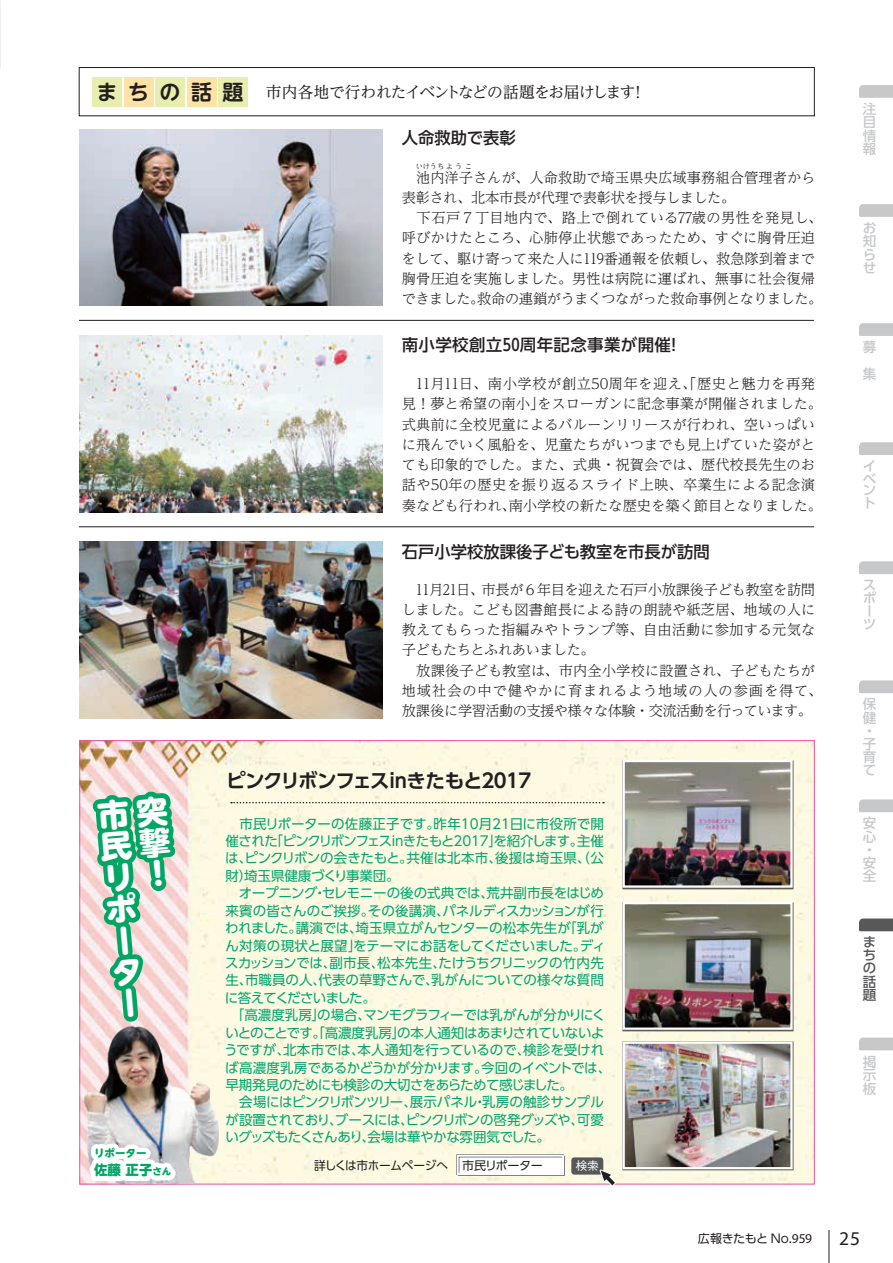
<style>
.page{position:relative;width:893px;height:1263px;background:#fff}
.page>*{position:absolute;margin:0;border:0;box-sizing:border-box;transform-origin:0 0}
.t1{font:800 31.5px/31.5px "UD Shin M Go Pro";color:#fff;text-align:justify}
.t2{font:700 19.5px "UD Shin Go Pro De";letter-spacing:-.11em;color:#231f20}
.t3{font:19.5px "Myriad Pro";color:#231f20}
.t4{font:500 16.5px "UD Shin Go Pro";color:#231f20}
.t5{font:500 16.5px "UD Shin Go Pro";letter-spacing:.02em;color:#231f20}
.t6{font:15.75px "UD Reimin Pro";letter-spacing:-.04em;color:#231f20}
.t7{font:300 14.25px/20.2px "UD Reimin Pro";color:#231f20}
.t8{font:13.5px/17.4px "UD Shin Go Pro";letter-spacing:-.02em;color:#00a66e}
.t9{font:500 13.5px/13.2px "UD Shin Go Pro";color:#c7c8ca}
.t10{font:800 13.5px "UD Shin M Go Pro";color:#00a664}
.t11{font:500 13.5px/13.2px "UD Shin Go Pro";color:#57585a;text-align:justify}
.t12{font:12px "UD Shin Go Pro";letter-spacing:-.025em;color:#231f20}
.t13{font:500 11.7px "Gothic BBB Pro";color:#fff}
.t14{font:800 10.5px "UD Shin M Go Pro";color:#00a664}
.t15{font:300 7.2px "UD Reimin Pro";letter-spacing:.11em;color:#231f20}
.s1{font-family:"UD Shin M Go Pro De";font-weight:700;font-size:21px}
.s2{font-size:9.45px}
.s3{font-family:"Myriad Pro";font-size:13.5px}
</style>
<div class="page">
<div style="left:79px;top:67px;width:736px;height:49px;border:1px solid #231f20"></div>
<div style="left:92px;top:77px;width:30px;height:30px;background:#e7eeae"></div>
<div style="left:124px;top:77px;width:29px;height:30px;background:#ffe2a5"></div>
<div style="left:155px;top:77px;width:30px;height:30px;background:#e7eeae"></div>
<div style="left:187px;top:77px;width:29px;height:30px;background:#ffe2a5"></div>
<div style="left:218px;top:77px;width:30px;height:30px;background:#e7eeae"></div>
<hr style="left:79px;top:320px;width:735px;height:1px;background:#231f20">
<hr style="left:79px;top:526px;width:735px;height:1px;background:#231f20">
<img style="left:79px;top:129px;width:303px;height:177px">
<img style="left:79px;top:335px;width:303px;height:177px">
<img style="left:79px;top:542px;width:303px;height:177px">
<div style="left:209px;top:742px;width:604px;height:440px;background:#fdf9e1"></div>
<img style="left:79px;top:629px;width:130px;height:379px">
<svg style="left:231px;top:802px;width:373px;height:1px"></svg>
<img style="left:626px;top:763px;width:164px;height:122px">
<div style="left:623px;top:760px;width:170px;height:128px;border:2px solid #fff"></div>
<div style="left:623px;top:1042px;width:171px;height:129px;background:#918f8b"></div>
<img style="left:626px;top:1044px;width:164px;height:122px">
<div style="left:623px;top:1041px;width:170px;height:128px;border:2px solid #fff"></div>
<img style="left:626px;top:905px;width:164px;height:122px">
<div style="left:623px;top:902px;width:170px;height:128px;border:2px solid #fff"></div>
<img style="left:79px;top:1008px;width:139px;height:176px">
<svg style="left:455px;top:1153px;width:111px;height:24px"></svg>
<div style="left:457px;top:1155px;width:107px;height:20px;border:2px solid #fff"></div>
<div style="left:571px;top:1157px;width:32px;height:17px;background:#57585a;border-radius:3px"></div>
<svg style="left:597px;top:1167px;width:21px;height:19px"></svg>
<svg style="left:89px;top:1143px;width:87px;height:38px"></svg>
<svg style="left:90px;top:1127px;width:84px;height:58px"></svg>
<svg style="left:859px;top:85px;width:34px;height:13px"></svg>
<svg style="left:859px;top:204px;width:34px;height:13px"></svg>
<svg style="left:859px;top:323px;width:34px;height:13px"></svg>
<svg style="left:859px;top:442px;width:34px;height:13px"></svg>
<svg style="left:859px;top:561px;width:34px;height:13px"></svg>
<svg style="left:859px;top:680px;width:34px;height:13px"></svg>
<svg style="left:859px;top:1037px;width:34px;height:13px"></svg>
<svg style="left:859px;top:918px;width:34px;height:13px"></svg>
<svg style="left:859px;top:799px;width:34px;height:13px"></svg>
<hr style="left:829px;top:1230px;width:1px;height:33px;background:#231f20">
<img style="left:88px;top:607px;width:90px;height:437px">
<p class="t6" style="left:97px;top:79px;width:551px"><span class="s1">まちの話題</span> 市内各地で行われたイベントなどの話題をお届けします！</p>
<p class="t4" style="left:402px;top:124px;width:115px">人命救助で表彰</p>
<p class="t15" style="left:416px;top:161px;width:58px">いけうちようこ</p>
<p class="t7" style="left:402px;top:187px;width:422px">表彰され、北本市長が代理で表彰状を授与しました。<br>　下石戸７丁目地内で、路上で倒れている７７歳の男性を発見し、呼びかけたところ、心肺停止状態であったため、すぐに胸骨圧迫をして、駆け寄って来た人に11９番通報を依頼し、救急隊到着まで胸骨圧迫を実施しました。男性は病院に運ばれ、無事に社会復帰できました。救命の連鎖がうまくつながった救命事例となりました。</p>
<p class="t7" style="left:416px;top:167px;width:401px">池内洋子さんが、人命救助で埼玉県央広域事務組合管理者から</p>
<p class="t5" style="left:402px;top:332px;width:282px">南小学校創立50周年記念事業が開催！</p>
<p class="t7" style="left:402px;top:373px;width:422px">　11月11日、南小学校が創立50周年を迎え、「歴史と魅力を再発見！夢と希望の南小」をスローガンに記念事業が開催されました。式典前に全校児童によるバルーンリリースが行われ、空いっぱいに飛んでいく風船を、児童たちがいつまでも見上げていた姿がとても印象的でした。また、式典・祝賀会では、歴代校長先生のお話や50年の歴史を振り返るスライド上映、卒業生による記念演奏なども行われ、南小学校の新たな歴史を築く節目となりました。</p>
<h1 class="t1" style="left:96px;top:799px;width:17px;rotate:-5deg">市民リポーター</h1>
<p class="t14" style="left:94px;top:1145px;width:54px">リポーター</p>
<p class="t10" style="left:94px;top:1159px;width:79px">佐藤 正子<span class="s2">さん</span></p>
<p class="t4" style="left:402px;top:538px;width:310px">石戸小学校放課後子ども教室を市長が訪問</p>
<p class="t7" style="left:401px;top:578px;width:422px">　11月21日、市長が６年目を迎えた石戸小放課後子ども教室を訪問しました。こども図書館長による詩の朗読や紙芝居、地域の人に教えてもらった指編みやトランプ等、自由活動に参加する元気な子どもたちとふれあいました。<br>　放課後子ども教室は、市内全小学校に設置され、子どもたちが地域社会の中で健やかに育まれるよう地域の人の参画を得て、放課後に学習活動の支援や様々な体験・交流活動を行っています。</p>
<h2 class="t2" style="left:226px;top:764px;width:310px">ピンクリボンフェスinきたもと2017</h2>
<p class="t8" style="left:224px;top:814px;width:389px">　市民リポーターの佐藤正子です。昨年10月21日に市役所で開催された「ピンクリボンフェスinきたもと2017」を紹介します。主催は、ピンクリボンの会きたもと。共催は北本市、後援は埼玉県、（公財）埼玉県健康づくり事業団。<br>　オープニング・セレモニーの後の式典では、荒井副市長をはじめ来賓の皆さんのご挨拶。その後講演、パネルディスカッションが行われました。講演では、埼玉県立がんセンターの松本先生が「乳がん対策の現状と展望」をテーマにお話をしてくださいました。ディスカッションでは、副市長、松本先生、たけうちクリニックの竹内先生、市職員の人、代表の草野さんで、乳がんについての様々な質問に答えてくださいました。　　<br>　「高濃度乳房」の場合、マンモグラフィーでは乳がんが分かりにくいとのことです。「高濃度乳房」の本人通知はあまりされていないようですが、北本市では、本人通知を行っているので、検診を受ければ高濃度乳房であるかどうかが分かります。今回のイベントでは、早期発見のためにも検診の大切さをあらためて感じました。<br>　会場にはピンクリボンツリー、展示パネル・乳房の触診サンプルが設置されており、ブースには、ピンクリボンの啓発グッズや、可愛いグッズもたくさんあり、会場は華やかな雰囲気でした。</p>
<p class="t12" style="left:314px;top:1156px;width:230px">詳しくは市ホームページへ 市民リポーター</p>
<p class="t13" style="left:576px;top:1156px;width:25px">検索</p>
<p class="t9" style="left:863px;top:102px;width:15px;text-align:justify">注目情報</p>
<p class="t9" style="left:863px;top:221px;width:14px;text-align:justify">お知らせ</p>
<p class="t9" style="left:863px;top:333px;width:15px;line-height:27px">募集</p>
<p class="t9" style="left:863px;top:459px;width:15px">イベ</p>
<p class="t9" style="left:863px;top:483px;width:14px">ント</p>
<p class="t9" style="left:863px;top:578px;width:15px">スポーツ</p>
<p class="t9" style="left:863px;top:697px;width:15px">保健・子育て</p>
<p class="t9" style="left:863px;top:816px;width:15px">安心・安全</p>
<p class="t11" style="left:863px;top:935px;width:15px">まちの話題</p>
<p class="t9" style="left:863px;top:1054px;width:15px;text-align:justify">掲示板</p>
<p class="t12" style="left:698px;top:1228px;width:116px">広報きたもと No.<span class="s3">959</span></p>
<h2 class="t3" style="left:839px;top:1226px;width:22px">25</h2>
</div>
